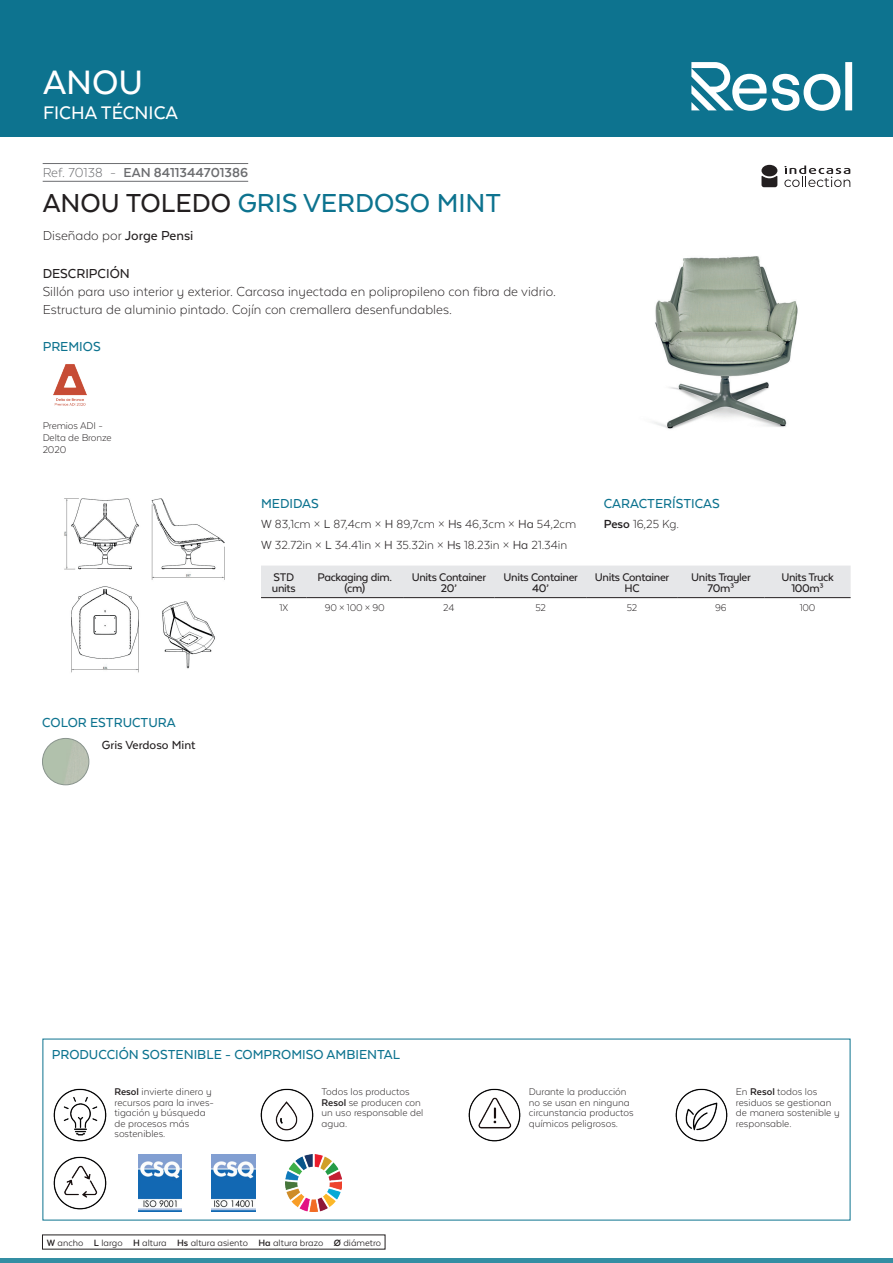
<style>
.page{position:relative;width:893px;height:1263px;background:#fff}
.page>*{position:absolute;margin:0;border:0;box-sizing:border-box;transform-origin:0 0}
.t1{font:500 39px "Texta Alt";color:#fff}
.t2{font:500 30px "Texta Alt";color:#0d738f}
.t3{font:500 21px "Texta Alt";color:#fff}
.t4{font:300 15px/18px "Texta Alt";color:#231f20}
.t5{font:500 15px "Texta Alt";color:#0d738f}
.t6{font:700 15px "Texta Alt";color:#6c6d70}
.t7{font:500 15px "Texta Alt";color:#231f20}
.t8{font:300 13.5px/20.4px "Texta Alt";color:#231f20}
.t9{font:500 13.5px "Texta Alt";color:#231f20}
.t10{font:500 12.75px/10.5px "Texta Alt";letter-spacing:-.025em;color:#231f20;text-align:center}
.t11{font:300 11.25px/10.5px "Texta Alt";color:#231f20}
.t12{font:10.5px "Texta Alt";color:#231f20}
.s1{font-weight:300}
.s2{color:#231f20}
.s3{font-weight:500}
.s4{font-weight:700}
.s5{font-weight:400}
</style>
<div class="page">
<div style="left:0;top:0;width:893px;height:137px;background:#0d738f"></div>
<hr style="left:0;top:1259px;width:893px;height:4px;background:#348ea3">
<svg style="left:691px;top:62px;width:161px;height:49px"></svg>
<hr style="left:43px;top:163px;width:205px;height:1px;background:#6c6d70">
<hr style="left:43px;top:181px;width:205px;height:1px;background:#6c6d70">
<img style="left:53px;top:364px;width:34px;height:42px">
<img style="left:654px;top:256px;width:144px;height:173px">
<img style="left:42px;top:738px;width:47px;height:47px;border-radius:23px">
<div style="left:42px;top:738px;width:47px;height:47px;border:1px solid #89948d;border-radius:50%"></div>
<img style="left:64px;top:498px;width:161px;height:175px">
<div style="left:261px;top:565px;width:590px;height:32px;background:#e6e7e9"></div>
<hr style="left:261px;top:597px;width:46px;height:1px;background:#231f20">
<hr style="left:307px;top:597px;width:96px;height:1px;background:#231f20">
<hr style="left:403px;top:597px;width:92px;height:1px;background:#231f20">
<hr style="left:495px;top:597px;width:92px;height:1px;background:#231f20">
<hr style="left:587px;top:597px;width:90px;height:1px;background:#231f20">
<hr style="left:677px;top:597px;width:88px;height:1px;background:#231f20">
<hr style="left:765px;top:597px;width:86px;height:1px;background:#231f20">
<img style="left:53px;top:1088px;width:54px;height:54px">
<img style="left:260px;top:1088px;width:54px;height:54px">
<img style="left:468px;top:1088px;width:53px;height:54px">
<img style="left:675px;top:1088px;width:53px;height:54px">
<img style="left:53px;top:1156px;width:54px;height:54px">
<img style="left:138px;top:1155px;width:44px;height:56px">
<img style="left:212px;top:1155px;width:43px;height:56px">
<img style="left:285px;top:1155px;width:57px;height:56px">
<div style="left:761px;top:165px;width:16px;height:11px;background:#231f20;border-radius:50%"></div>
<svg style="left:761px;top:175px;width:16px;height:12px"></svg>
<svg style="left:784px;top:165px;width:66px;height:22px"></svg>
<h1 class="t1" style="left:43px;top:62px;width:102px">ANOU</h1>
<h3 class="t3" style="left:43px;top:102px;width:136px">FICHA TÉCNICA</h3>
<h3 class="t6" style="left:43px;top:164px;width:207px"><span class="s1">Ref. 70138 -</span> EAN 8411344701386</h3>
<h2 class="t2" style="left:43px;top:188px;width:460px"><span class="s2">ANOU TOLEDO</span> GRIS VERDOSO MINT</h2>
<h3 class="t4" style="left:43px;top:226px;width:152px">Diseñado por <span class="s3">Jorge Pensi</span></h3>
<h3 class="t7" style="left:43px;top:265px;width:89px">DESCRIPCIÓN</h3>
<h3 class="t4" style="left:43px;top:282px;width:515px">Sillón para uso interior y exterior. Carcasa inyectada en polipropileno con fibra de vidrio.<br>Estructura de aluminio pintado. Cojín con cremallera desenfundables.</h3>
<h3 class="t5" style="left:43px;top:339px;width:60px">PREMIOS</h3>
<p class="t11" style="left:43px;top:419px;width:71px;line-height:12px">Premios ADI -<br>Delta de Bronze<br>2020</p>
<h3 class="t5" style="left:42px;top:714px;width:135px">COLOR ESTRUCTURA</h3>
<p class="t9" style="left:102px;top:738px;width:95px">Gris Verdoso Mint</p>
<h3 class="t5" style="left:604px;top:495px;width:117px">CARACTERÍSTICAS</h3>
<p class="t8" style="left:604px;top:514px;width:77px"><span class="s4">Peso</span> 16,25 Kg.</p>
<h3 class="t5" style="left:261px;top:495px;width:59px">MEDIDAS</h3>
<p class="t8" style="left:261px;top:514px;width:317px"><span class="s5">W</span> 83,1cm × <span class="s5">L</span> 87,4cm × <span class="s5">H</span> 89,7cm × <span class="s5">Hs</span> 46,3cm × <span class="s5">Ha</span> 54,2cm<br><span class="s5">W</span> 32.72in × <span class="s5">L</span> 34.41in × <span class="s5">H</span> 35.32in × <span class="s5">Hs</span> 18.23in × <span class="s5">Ha</span> 21.34in</p>
<p class="t10" style="left:272px;top:572px;width:25px;text-align:left">STD units</p>
<p class="t10" style="left:317px;top:572px;width:76px">Packaging dim. (cm)</p>
<p class="t10" style="left:412px;top:572px;width:76px">Units Container<br>20’</p>
<p class="t10" style="left:504px;top:572px;width:76px">Units Container<br>40’</p>
<p class="t10" style="left:595px;top:572px;width:76px">Units Container<br>HC</p>
<p class="t10" style="left:691px;top:572px;width:61px">Units Trayler<br>70m³</p>
<p class="t10" style="left:781px;top:572px;width:54px">Units Truck<br>100m³</p>
<p class="t11" style="left:279px;top:602px;width:10px">1X</p>
<p class="t11" style="left:325px;top:602px;width:62px">90 × 100 × 90</p>
<p class="t11" style="left:443px;top:602px;width:13px">24</p>
<p class="t11" style="left:535px;top:602px;width:12px">52</p>
<p class="t11" style="left:627px;top:602px;width:12px">52</p>
<p class="t11" style="left:715px;top:602px;width:13px">96</p>
<p class="t11" style="left:800px;top:602px;width:17px">100</p>
<h3 class="t5" style="left:52px;top:1047px;width:350px">PRODUCCIÓN SOSTENIBLE - COMPROMISO AMBIENTAL</h3>
<p class="t11" style="left:114px;top:1086px;width:101px"><span class="s4">Resol</span> invierte dinero y recursos para la inves&shy;tigación y búsqueda de procesos más sostenibles.</p>
<p class="t11" style="left:322px;top:1086px;width:103px">Todos los productos<br><span class="s4">Resol</span> se producen con un uso responsable del agua.</p>
<p class="t11" style="left:529px;top:1086px;width:106px">Durante la producción no se usan en ninguna circunstancia productos químicos peligrosos.</p>
<p class="t11" style="left:736px;top:1086px;width:105px">En <span class="s4">Resol</span> todos los residuos se gestionan de manera sostenible y responsable.</p>
<p class="t12" style="left:47px;top:1237px;width:336px"><span class="s4">W</span> ancho <span class="s4">L</span> largo <span class="s4">H</span> altura <span class="s4">Hs</span> altura asiento <span class="s4">Ha</span> altura brazo <span class="s4">Ø</span> diámetro</p>
</div>
